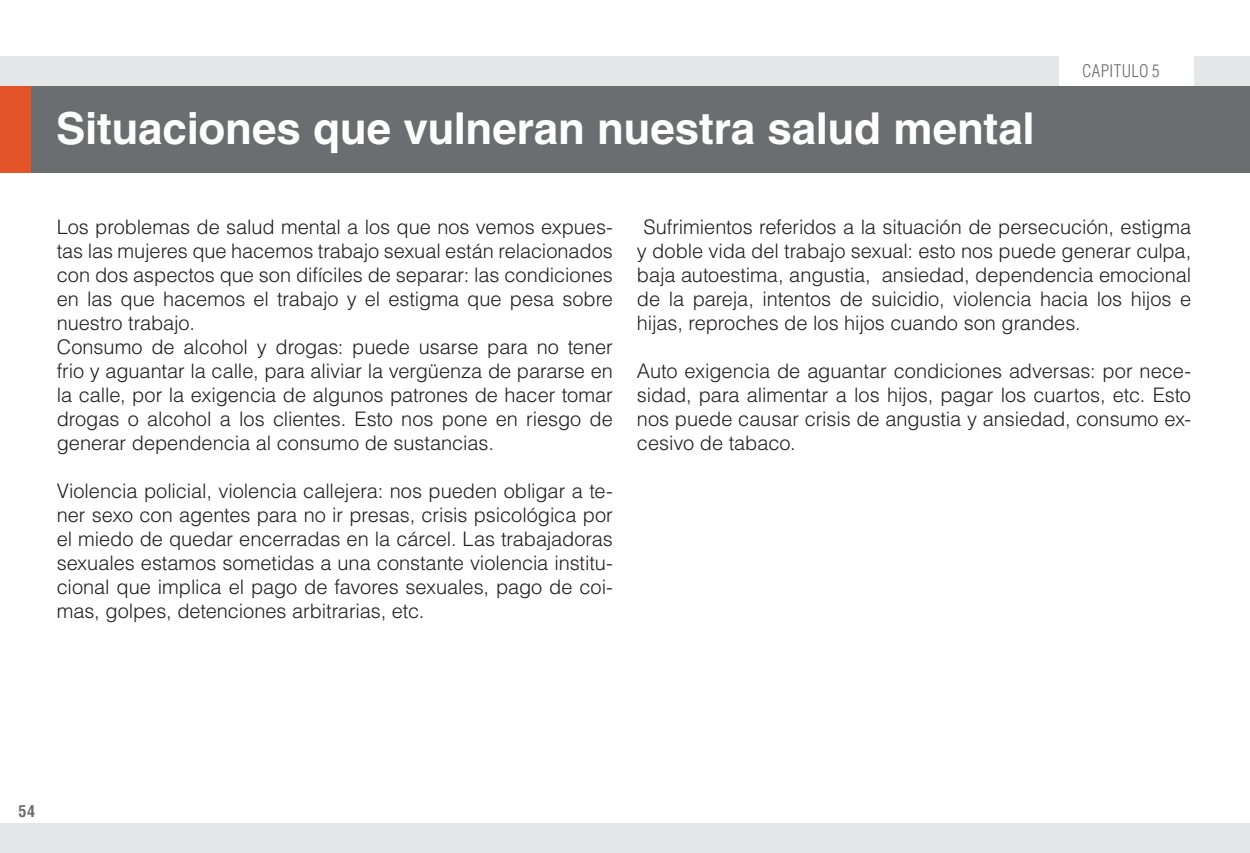
<style>
.page{position:relative;width:1250px;height:853px;background:#fff}
.page>*{position:absolute;margin:0;border:0;box-sizing:border-box;transform-origin:0 0}
.t1{font:700 44px "Helvetica LT Std";letter-spacing:-.005em;color:#fff}
.t2{font:300 20px/24px "Helvetica LT Std";letter-spacing:-.005em;color:#231f20;text-align:justify}
.t3{font:300 condensed 17px "Helvetica LT Std";letter-spacing:.015em;color:#6c6d70}
.t4{font:700 condensed 16px "Helvetica LT Std";color:#6c6d70}
</style>
<div class="page">
<div style="left:31px;top:86px;width:1218px;height:87px;background:#6c6d70"></div>
<div style="left:0;top:823px;width:1249px;height:29px;background:#e6e7e9"></div>
<div style="left:0;top:57px;width:1058px;height:29px;background:#e6e7e9"></div>
<div style="left:1193px;top:57px;width:56px;height:29px;background:#e6e7e9"></div>
<div style="left:0;top:86px;width:31px;height:87px;background:#e55328"></div>
<svg style="left:1249px;top:57px;width:1px;height:29px"></svg>
<h1 class="t1" style="left:56px;top:102px;width:980px">Situaciones que vulneran nuestra salud mental</h1>
<p class="t3" style="left:1081px;top:60px;width:79px">CAPITULO 5</p>
<p class="t2" style="left:57px;top:215px;width:557px;text-align:left">Los problemas de salud mental a los que nos vemos expues&shy;tas las mujeres que hacemos trabajo sexual están relacionados con dos aspectos que son difíciles de separar: las condiciones en las que hacemos el trabajo y el estigma que pesa sobre nuestro trabajo.<br>Consumo de alcohol y drogas: puede usarse para no tener frio y aguantar la calle, para aliviar la vergüenza de pararse en la calle, por la exigencia de algunos patrones de hacer tomar drogas o alcohol a los clientes. Esto nos pone en riesgo de generar dependencia al consumo de sustancias.</p>
<p class="t2" style="left:57px;top:479px;width:557px">Violencia policial, violencia callejera: nos pueden obligar a te&shy;ner sexo con agentes para no ir presas, crisis psicológica por el miedo de quedar encerradas en la cárcel. Las trabajadoras sexuales estamos sometidas a una constante violencia institu&shy;cional que implica el pago de favores sexuales, pago de coi&shy;mas, golpes, detenciones arbitrarias, etc.</p>
<p class="t2" style="left:637px;top:215px;width:556px;text-indent:6px">Sufrimientos referidos a la situación de persecución, estigma y doble vida del trabajo sexual: esto nos puede generar culpa, baja autoestima, angustia, ansiedad, dependencia emocional de la pareja, intentos de suicidio, violencia hacia los hijos e hijas, reproches de los hijos cuando son grandes.</p>
<p class="t2" style="left:637px;top:359px;width:555px">Auto exigencia de aguantar condiciones adversas: por nece&shy;sidad, para alimentar a los hijos, pagar los cuartos, etc. Esto nos puede causar crisis de angustia y ansiedad, consumo ex&shy;cesivo de tabaco.</p>
<p class="t4" style="left:19px;top:800px;width:18px">54</p>
</div>
